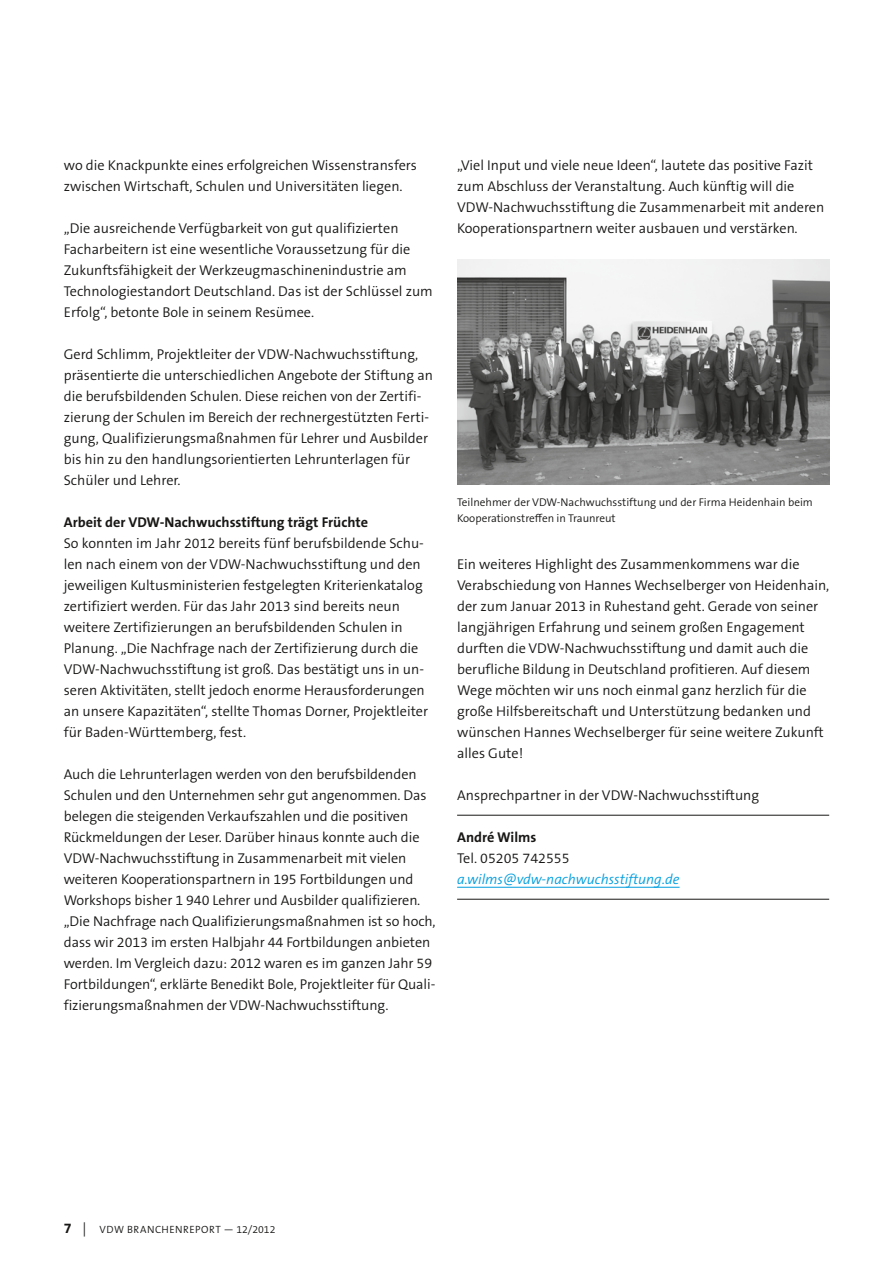
<style>
.page{position:relative;width:893px;height:1263px;background:#fff}
.page>*{position:absolute;margin:0;border:0;box-sizing:border-box;transform-origin:0 0}
.t1{font:300 14.25px/21px "The Sans B W4";color:#181716}
.t2{font:italic 300 14.25px/21px "The Sans B W4";color:#009edf}
.t3{font:300 11.25px/15.8px "The Sans B W4";color:#181716}
.t4{font:300 10.5px "The Sans B W4";letter-spacing:.05em;color:#181716}
.s1{font-family:"The Sans B W7";font-weight:700}
.s2{font-family:"The Sans B W7";font-weight:700;font-style:normal;color:#181716}
.s3{font-style:normal;color:#181716}
.s4{font-family:"The Sans B W7";font-weight:700;font-size:14.25px}
.s5{font-size:14.25px}
</style>
<div class="page">
<hr style="left:457px;top:815px;width:372px;height:1px;background:#181716">
<hr style="left:457px;top:899px;width:372px;height:1px;background:#181716">
<hr style="left:457px;top:887px;width:223px;height:1px;background:#009edf">
<img style="left:457px;top:259px;width:372px;height:226px">
<p class="t1" style="left:64px;top:155px;width:355px">wo die Knackpunkte eines erfolgreichen Wissenstransfers zwischen Wirtschaft, Schulen und Universitäten liegen.</p>
<p class="t1" style="left:64px;top:218px;width:371px">„Die ausreichende Verfügbarkeit von gut qualifizierten Facharbeitern ist eine wesentliche Voraussetzung für die Zukunftsfähigkeit der Werkzeugmaschinenindustrie am Technologiestandort Deutschland. Das ist der Schlüssel zum Erfolg“, betonte Bole in seinem Resümee.</p>
<p class="t1" style="left:64px;top:344px;width:371px">Gerd Schlimm, Projektleiter der VDW-Nachwuchsstiftung, präsentierte die unterschiedlichen Angebote der Stiftung an die berufsbildenden Schulen. Diese reichen von der Zertifi&shy;zierung der Schulen im Bereich der rechnergestützten Ferti&shy;gung, Qualifizierungsmaßnahmen für Lehrer und Ausbilder bis hin zu den handlungsorientierten Lehrunterlagen für Schüler und Lehrer.</p>
<p class="t1" style="left:64px;top:512px;width:366px"><span class="s1">Arbeit der VDW-Nachwuchsstiftung trägt Früchte<br></span>So konnten im Jahr 2012 bereits fünf berufsbildende Schu&shy;len nach einem von der VDW-Nachwuchsstiftung und den jeweiligen Kultusministerien festgelegten Kriterienkatalog zertifiziert werden. Für das Jahr 2013 sind bereits neun weitere Zertifizierungen an berufsbildenden Schulen in Planung. „Die Nachfrage nach der Zertifizierung durch die VDW-Nachwuchsstiftung ist groß. Das bestätigt uns in un&shy;seren Aktivitäten, stellt jedoch enorme Herausforderungen an unsere Kapazitäten“, stellte Thomas Dorner, Projektleiter für Baden-Württemberg, fest.</p>
<p class="t1" style="left:64px;top:764px;width:373px">Auch die Lehrunterlagen werden von den berufsbildenden Schulen und den Unternehmen sehr gut angenommen. Das belegen die steigenden Verkaufszahlen und die positiven Rückmeldungen der Leser. Darüber hinaus konnte auch die VDW-Nachwuchsstiftung in Zusammenarbeit mit vielen weiteren Kooperationspartnern in 195 Fortbildungen und Workshops bisher 1 940 Lehrer und Ausbilder qualifizieren. „Die Nachfrage nach Qualifizierungsmaßnahmen ist so hoch, dass wir 2013 im ersten Halbjahr 44 Fortbildungen anbieten werden. Im Vergleich dazu: 2012 waren es im ganzen Jahr 59<br>Fortbildungen“, erklärte Benedikt Bole, Projektleiter für Quali&shy;fizierungsmaßnahmen der VDW-Nachwuchsstiftung.</p>
<p class="t1" style="left:457px;top:155px;width:369px">„Viel Input und viele neue Ideen“, lautete das positive Fazit zum Abschluss der Veranstaltung. Auch künftig will die VDW-Nachwuchsstiftung die Zusammenarbeit mit anderen Kooperationspartnern weiter ausbauen und verstärken.</p>
<p class="t3" style="left:457px;top:494px;width:357px">Teilnehmer der VDW-Nachwuchsstiftung und der Firma Heidenhain beim<br>Kooperationstreffen in Traunreut</p>
<p class="t1" style="left:457px;top:554px;width:374px">Ein weiteres Highlight des Zusammenkommens war die Verabschiedung von Hannes Wechselberger von Heidenhain, der zum Januar 2013 in Ruhestand geht. Gerade von seiner langjährigen Erfahrung und seinem großen Engagement durften die VDW-Nachwuchsstiftung und damit auch die berufliche Bildung in Deutschland profitieren. Auf diesem Wege möchten wir uns noch einmal ganz herzlich für die große Hilfsbereitschaft und Unterstützung bedanken und wünschen Hannes Wechselberger für seine weitere Zukunft alles Gute!</p>
<p class="t1" style="left:457px;top:785px;width:304px">Ansprechpartner in der VDW-Nachwuchsstiftung</p>
<p class="t2" style="left:457px;top:827px;width:224px"><span class="s2">André Wilms<br></span><span class="s3">Tel. 05205 742555 </span>a.wilms@vdw-nachwuchsstiftung.de</p>
<p class="t4" style="left:64px;top:1223px;width:213px"><span class="s4">7</span> <span class="s5">|</span> VDW BRANCHENREPORT — 12/2012</p>
</div>
